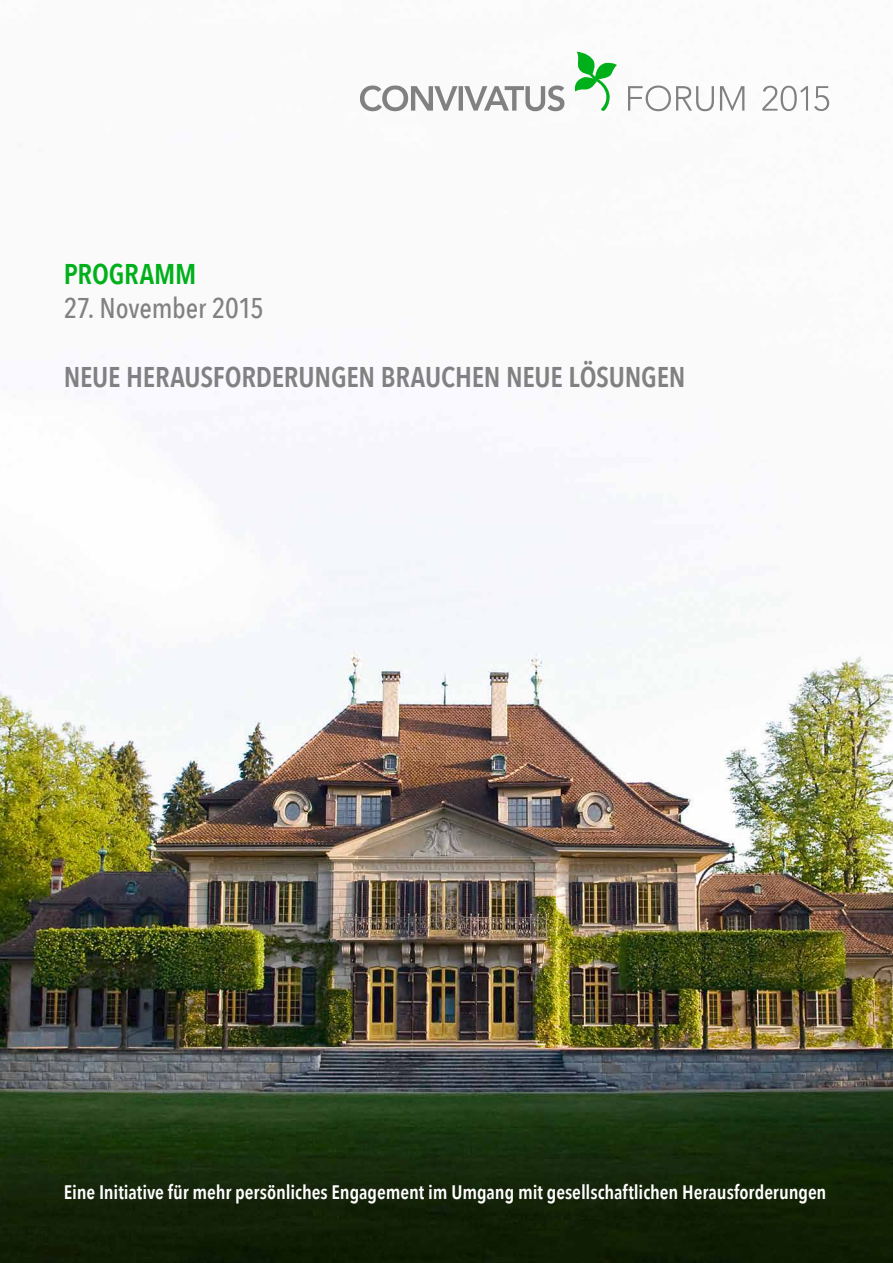
<style>
.page{position:relative;width:893px;height:1263px;background:#fff}
.page>*{position:absolute;margin:0;border:0;box-sizing:border-box;transform-origin:0 0}
.t1{font:600 28.5px "Avenir Next Condensed";letter-spacing:-.005em;color:#818181}
.t2{font:500 28.5px "Avenir Next Condensed";letter-spacing:-.01em;color:#818181}
.t3{font:600 28.5px "Avenir Next Condensed";letter-spacing:-.005em;color:#00b01a}
.t4{font:600 19.5px "Avenir Next Condensed";letter-spacing:-.005em;color:#fff}
</style>
<div class="page">
<img style="left:0;top:51px;width:893px;height:1212px">
<svg style="left:360px;top:85px;width:204px;height:26px"></svg>
<svg style="left:628px;top:86px;width:116px;height:25px"></svg>
<svg style="left:574px;top:52px;width:43px;height:59px"></svg>
<svg style="left:762px;top:86px;width:67px;height:25px"></svg>
<h1 class="t3" style="left:64px;top:249px;width:134px">PROGRAMM</h1>
<h1 class="t2" style="left:64px;top:291px;width:202px">27. November 2015</h1>
<h1 class="t1" style="left:64px;top:353px;width:623px">NEUE HERAUSFORDERUNGEN BRAUCHEN NEUE LÖSUNGEN</h1>
<p class="t4" style="left:64px;top:1175px;width:764px">Eine Initiative für mehr persönliches Engagement im Umgang mit gesellschaftlichen Herausforderungen</p>
</div>
